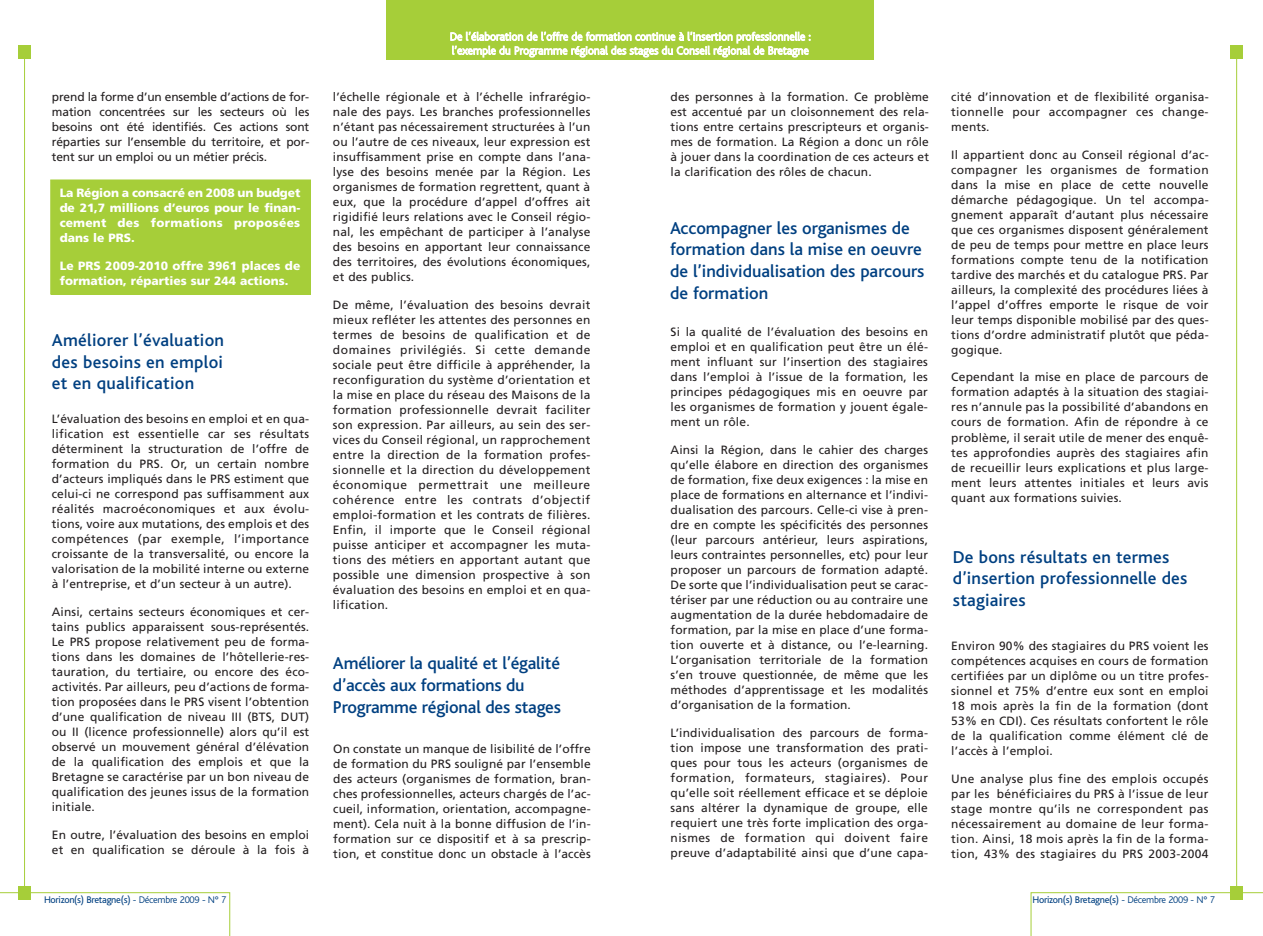
<style>
.page{position:relative;width:1263px;height:936px;background:#fff}
.page>*{position:absolute;margin:0;border:0;box-sizing:border-box;transform-origin:0 0}
.t1{font:500 18px/21.6px "Bliss";color:#014081}
.t2{font:12px/15px "Frutiger";letter-spacing:.01em;color:#231f20;text-align:justify}
.t3{font:900 12px/15px "Frutiger";color:#fff;text-align:justify}
.t4{font:300 11.7px/14px "Bliss";color:#fff}
.t5{font:10.05px "Bliss";letter-spacing:-.025em;color:#014081}
.s1{font-weight:300}
</style>
<div class="page">
<svg style="left:0;top:892px;width:230px;height:43px"></svg>
<div style="left:18px;top:886px;width:13px;height:13px;background:#a6ce39"></div>
<div style="left:18px;top:46px;width:13px;height:13px;background:#a6ce39"></div>
<svg style="left:1031px;top:892px;width:232px;height:43px"></svg>
<div style="left:1230px;top:886px;width:13px;height:13px;background:#a6ce39"></div>
<div style="left:1230px;top:46px;width:13px;height:13px;background:#a6ce39"></div>
<hr style="left:24px;top:48px;width:1px;height:845px;background:#a6ce39">
<hr style="left:1236px;top:54px;width:1px;height:838px;background:#a6ce39">
<div style="left:387px;top:1px;width:487px;height:59px;background:#a6ce39"></div>
<div style="left:51px;top:180px;width:259px;height:114px;background:#a6ce39"></div>
<div style="left:50px;top:180px;width:261px;height:114px;border:1px solid #a6ce39"></div>
<p class="t4" style="left:450px;top:30px;width:363px">De l’élaboration de l’offre de formation continue à l’insertion professionnelle : l’exemple du Programme régional des stages du Conseil régional de Bretagne</p>
<p class="t2" style="left:52px;top:90px;width:259px">prend la forme d’un ensemble d’actions de for&shy;mation concentrées sur les secteurs où les besoins ont été identifiés. Ces actions sont réparties sur l’ensemble du territoire, et por&shy;tent sur un emploi ou un métier précis.</p>
<p class="t2" style="left:671px;top:90px;width:260px">des personnes à la formation. Ce problème est accentué par un cloisonnement des rela&shy;tions entre certains prescripteurs et organis&shy;mes de formation. La Région a donc un rôle à jouer dans la coordination de ces acteurs et la clarification des rôles de chacun.</p>
<p class="t2" style="left:333px;top:90px;width:259px">l’échelle régionale et à l’échelle infrarégio&shy;nale des pays. Les branches professionnelles n’étant pas nécessairement structurées à l’un ou l’autre de ces niveaux, leur expression est insuffisamment prise en compte dans l’ana&shy;lyse des besoins menée par la Région. Les organismes de formation regrettent, quant à eux, que la procédure d’appel d’offres ait rigidifié leurs relations avec le Conseil régio&shy;nal, les empêchant de participer à l’analyse des besoins en apportant leur connaissance des territoires, des évolutions économiques, et des publics.</p>
<p class="t2" style="left:333px;top:298px;width:259px">De même, l’évaluation des besoins devrait mieux refléter les attentes des personnes en termes de besoins de qualification et de domaines privilégiés. Si cette demande sociale peut être difficile à appréhender, la reconfiguration du système d’orientation et la mise en place du réseau des Maisons de la formation professionnelle devrait faciliter son expression. Par ailleurs, au sein des ser&shy;vices du Conseil régional, un rapprochement entre la direction de la formation profes&shy;sionnelle et la direction du développement économique permettrait une meilleure cohérence entre les contrats d’objectif emploi-formation et les contrats de filières.<br>Enfin, il importe que le Conseil régional puisse anticiper et accompagner les muta&shy;tions des métiers en apportant autant que possible une dimension prospective à son évaluation des besoins en emploi et en qua&shy;lification.</p>
<p class="t3" style="left:60px;top:186px;width:242px">La Région a consacré en 2008 un budget de 21,7 millions d’euros pour le finan&shy;cement des formations proposées dans le PRS.</p>
<p class="t3" style="left:60px;top:259px;width:242px">Le PRS 2009-2010 offre 3961 places de formation, réparties sur 244 actions.</p>
<h1 class="t1" style="left:670px;top:219px;width:256px">Accompagner les organismes de formation dans la mise en oeuvre de l’individualisation des parcours de formation</h1>
<p class="t2" style="left:671px;top:325px;width:259px">Si la qualité de l’évaluation des besoins en emploi et en qualification peut être un élé&shy;ment influant sur l’insertion des stagiaires dans l’emploi à l’issue de la formation, les principes pédagogiques mis en oeuvre par les organismes de formation y jouent égale&shy;ment un rôle.</p>
<p class="t2" style="left:671px;top:443px;width:259px">Ainsi la Région, dans le cahier des charges qu’elle élabore en direction des organismes de formation, fixe deux exigences : la mise en place de formations en alternance et l’indivi&shy;dualisation des parcours. Celle-ci vise à pren&shy;dre en compte les spécificités des personnes (leur parcours antérieur, leurs aspirations, leurs contraintes personnelles, etc) pour leur proposer un parcours de formation adapté.<br>De sorte que l’individualisation peut se carac&shy;tériser par une réduction ou au contraire une augmentation de la durée hebdomadaire de formation, par la mise en place d’une forma&shy;tion ouverte et à distance, ou l’e-learning.<br>L’organisation territoriale de la formation s’en trouve questionnée, de même que les méthodes d’apprentissage et les modalités d’organisation de la formation.</p>
<p class="t2" style="left:671px;top:725px;width:259px">L’individualisation des parcours de forma&shy;tion impose une transformation des prati&shy;ques pour tous les acteurs (organismes de formation, formateurs, stagiaires). Pour qu’elle soit réellement efficace et se déploie sans altérer la dynamique de groupe, elle requiert une très forte implication des orga&shy;nismes de formation qui doivent faire preuve d’adaptabilité ainsi que d’une capa-</p>
<h1 class="t1" style="left:52px;top:331px;width:174px;text-align:justify">Améliorer l’évaluation des besoins en emploi et en qualification</h1>
<p class="t2" style="left:52px;top:412px;width:259px">L’évaluation des besoins en emploi et en qua&shy;lification est essentielle car ses résultats déterminent la structuration de l’offre de formation du PRS. Or, un certain nombre d’acteurs impliqués dans le PRS estiment que celui-ci ne correspond pas suffisamment aux réalités macroéconomiques et aux évolu&shy;tions, voire aux mutations, des emplois et des compétences (par exemple, l’importance croissante de la transversalité, ou encore la valorisation de la mobilité interne ou externe à l’entreprise, et d’un secteur à un autre).</p>
<p class="t2" style="left:52px;top:605px;width:259px">Ainsi, certains secteurs économiques et cer&shy;tains publics apparaissent sous-représentés.<br>Le PRS propose relativement peu de forma&shy;tions dans les domaines de l’hôtellerie-res&shy;tauration, du tertiaire, ou encore des éco&shy;activités. Par ailleurs, peu d’actions de forma&shy;tion proposées dans le PRS visent l’obtention d’une qualification de niveau III (BTS, DUT) ou II (licence professionnelle) alors qu’il est observé un mouvement général d’élévation de la qualification des emplois et que la Bretagne se caractérise par un bon niveau de qualification des jeunes issus de la formation initiale.</p>
<p class="t2" style="left:52px;top:828px;width:259px">En outre, l’évaluation des besoins en emploi et en qualification se déroule à la fois à</p>
<h1 class="t1" style="left:333px;top:654px;width:230px">Améliorer la qualité et l’égalité d’accès aux formations du<br>Programme régional des stages</h1>
<p class="t2" style="left:333px;top:742px;width:259px">On constate un manque de lisibilité de l’offre de formation du PRS souligné par l’ensemble des acteurs (organismes de formation, bran&shy;ches professionnelles, acteurs chargés de l’ac&shy;cueil, information, orientation, accompagne&shy;ment). Cela nuit à la bonne diffusion de l’in&shy;formation sur ce dispositif et à sa prescrip&shy;tion, et constitue donc un obstacle à l’accès</p>
<p class="t2" style="left:951px;top:90px;width:259px">cité d’innovation et de flexibilité organisa&shy;tionnelle pour accompagner ces change&shy;ments.</p>
<p class="t2" style="left:951px;top:148px;width:259px">Il appartient donc au Conseil régional d’ac&shy;compagner les organismes de formation dans la mise en place de cette nouvelle démarche pédagogique. Un tel accompa&shy;gnement apparaît d’autant plus nécessaire que ces organismes disposent généralement de peu de temps pour mettre en place leurs formations compte tenu de la notification tardive des marchés et du catalogue PRS. Par ailleurs, la complexité des procédures liées à l’appel d’offres emporte le risque de voir leur temps disponible mobilisé par des ques&shy;tions d’ordre administratif plutôt que péda&shy;gogique.</p>
<p class="t2" style="left:951px;top:370px;width:259px">Cependant la mise en place de parcours de formation adaptés à la situation des stagiai&shy;res n’annule pas la possibilité d’abandons en cours de formation. Afin de répondre à ce problème, il serait utile de mener des enquê&shy;tes approfondies auprès des stagiaires afin de recueillir leurs explications et plus large&shy;ment leurs attentes initiales et leurs avis quant aux formations suivies.</p>
<h1 class="t1" style="left:953px;top:547px;width:236px">De bons résultats en termes d’insertion professionnelle des stagiaires</h1>
<p class="t2" style="left:951px;top:639px;width:259px">Environ 90% des stagiaires du PRS voient les compétences acquises en cours de formation certifiées par un diplôme ou un titre profes&shy;sionnel et 75% d’entre eux sont en emploi 18 mois après la fin de la formation (dont 53% en CDI). Ces résultats confortent le rôle de la qualification comme élément clé de l’accès à l’emploi.</p>
<p class="t2" style="left:951px;top:772px;width:259px">Une analyse plus fine des emplois occupés par les bénéficiaires du PRS à l’issue de leur stage montre qu’ils ne correspondent pas nécessairement au domaine de leur forma&shy;tion. Ainsi, 18 mois après la fin de la forma&shy;tion, 43% des stagiaires du PRS 2003-2004</p>
<p class="t5" style="left:44px;top:896px;width:184px">Horizon(s) Bretagne(s) <span class="s1">- Décembre 2009 - N° 7</span></p>
<p class="t5" style="left:1032px;top:896px;width:184px">Horizon(s) Bretagne(s) <span class="s1">- Décembre 2009 - N° 7</span></p>
</div>
